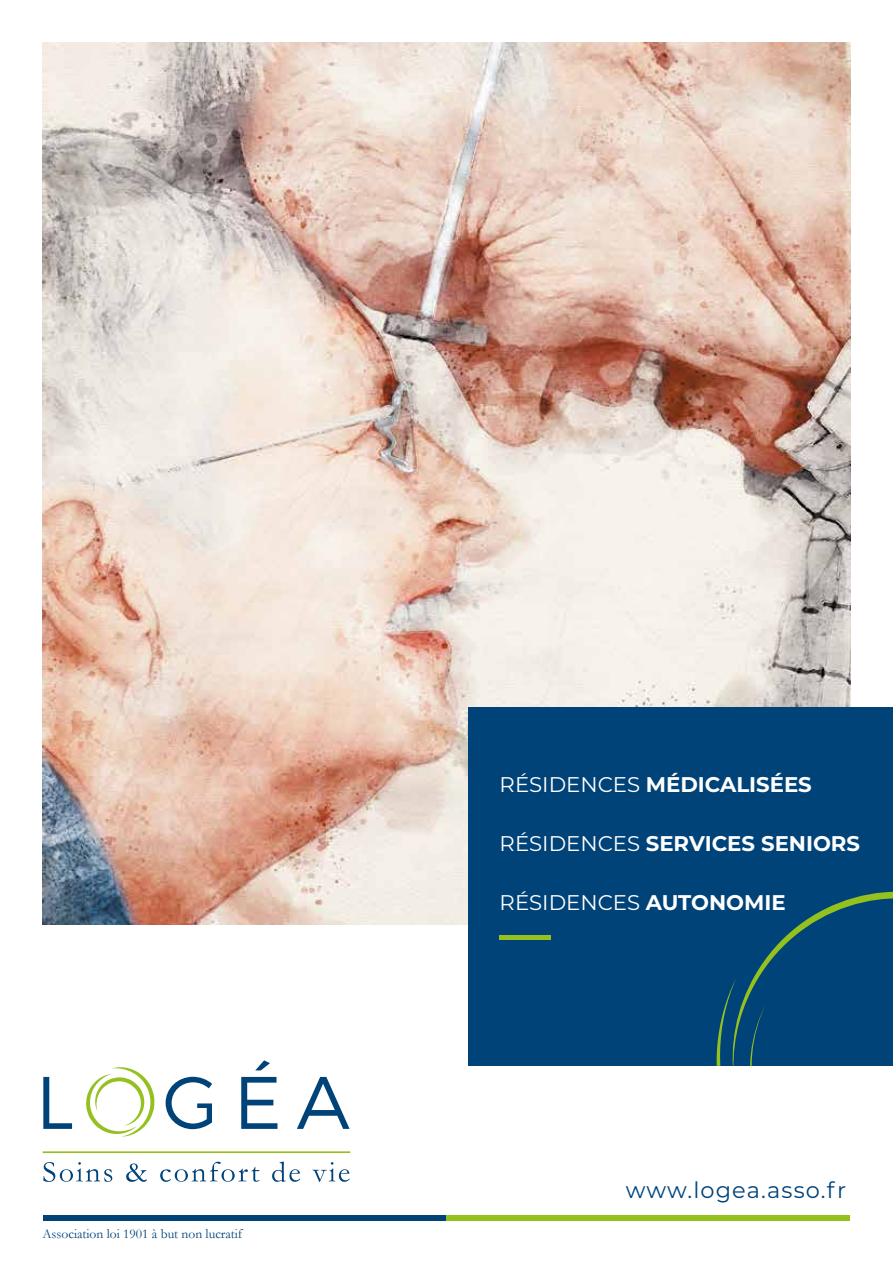
<style>
.page{position:relative;width:893px;height:1263px;background:#fff}
.page>*{position:absolute;margin:0;border:0;box-sizing:border-box;transform-origin:0 0}
.t1{font:22.5px "Montserrat";letter-spacing:.05em;color:#004379}
.t2{font:700 21.3px "Montserrat";color:#fff}
.t3{font:21.3px "Montserrat";color:#fff}
.t4{font:13.5px "Garamond";color:#004379}
.s1{font-weight:400}
.s2{font-weight:700}
</style>
<div class="page">
<img style="left:43px;top:43px;width:807px;height:882px">
<div style="left:43px;top:1215px;width:403px;height:5px;background:#004379"></div>
<div style="left:446px;top:1215px;width:404px;height:5px;background:#95c11f"></div>
<svg style="left:43px;top:1162px;width:69px;height:20px"></svg>
<svg style="left:126px;top:1163px;width:21px;height:19px"></svg>
<svg style="left:160px;top:1162px;width:99px;height:20px"></svg>
<svg style="left:272px;top:1161px;width:28px;height:21px"></svg>
<svg style="left:312px;top:1162px;width:38px;height:20px"></svg>
<hr style="left:43px;top:1151px;width:307px;height:2px;background:#95c11f">
<svg style="left:43px;top:1077px;width:29px;height:52px"></svg>
<svg style="left:241px;top:1060px;width:36px;height:69px"></svg>
<svg style="left:297px;top:1077px;width:53px;height:52px"></svg>
<svg style="left:166px;top:1077px;width:46px;height:52px"></svg>
<svg style="left:86px;top:1067px;width:69px;height:69px"></svg>
<div style="left:469px;top:707px;width:424px;height:359px;background:#004379"></div>
<svg style="left:716px;top:891px;width:177px;height:175px"></svg>
<div style="left:500px;top:935px;width:51px;height:5px;background:#95c11f"></div>
<div style="left:0;top:0;width:48px;height:48px;background:#fff"></div>
<p class="t4" style="left:43px;top:1224px;width:201px">Association loi 1901 à but non lucratif</p>
<p class="t2" style="left:500px;top:769px;width:314px"><span class="s1">RÉSIDENCES</span> MÉDICALISÉES</p>
<p class="t2" style="left:500px;top:828px;width:362px"><span class="s1">RÉSIDENCES</span> SERVICES SENIORS</p>
<p class="t3" style="left:500px;top:887px;width:288px">RÉSIDENCES <span class="s2">AUTONOMIE</span></p>
<p class="t1" style="left:626px;top:1175px;width:222px">www.logea.asso.fr</p>
</div>
